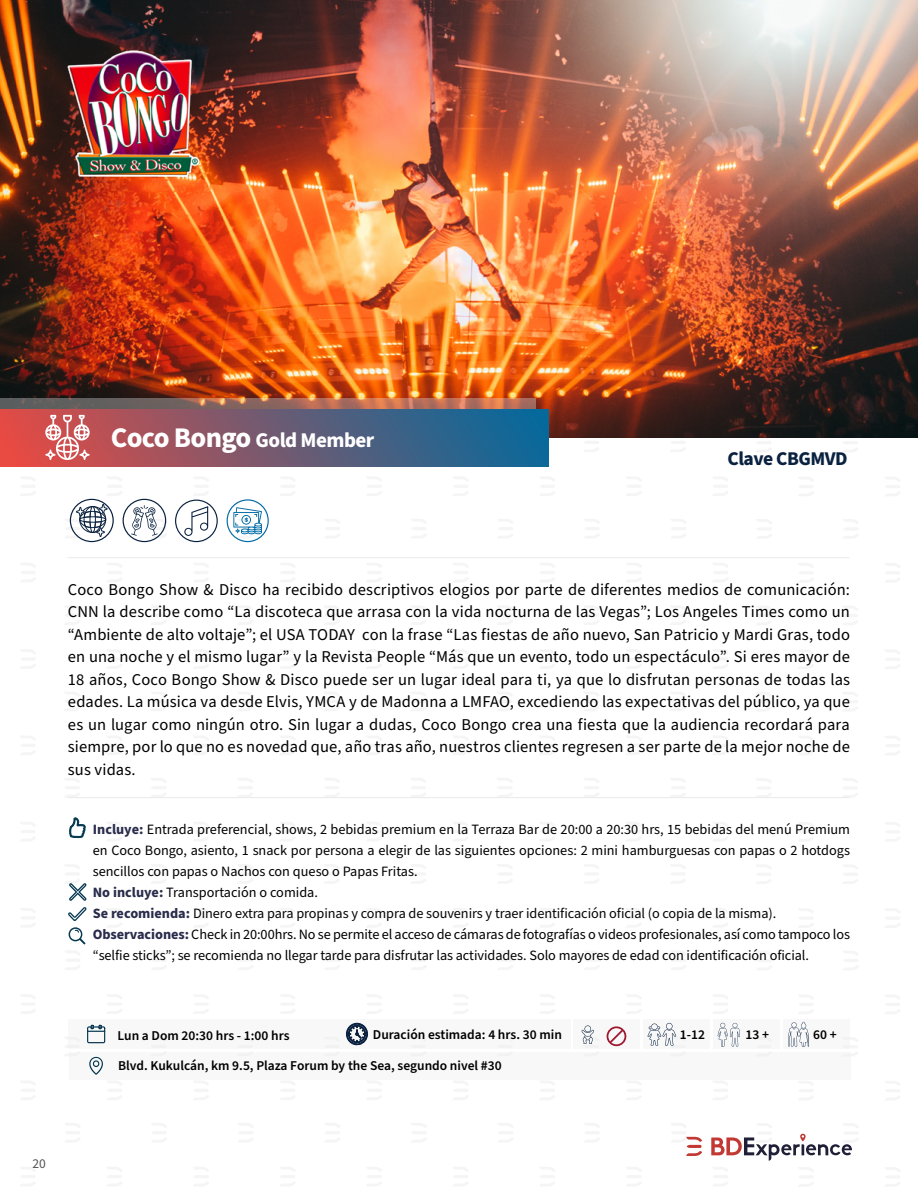
<style>
.page{position:relative;width:918px;height:1188px;background:#fff}
.page>*{position:absolute;margin:0;border:0;box-sizing:border-box;transform-origin:0 0}
.t1{font:700 21px "Source Sans Pro";letter-spacing:-.025em;color:#fff}
.t2{font:700 19.5px "Source Sans Pro";letter-spacing:-.025em;color:#0a2240}
.t3{font:16.5px/22.5px "Source Sans Pro";letter-spacing:.01em;color:#000;text-align:justify}
.t4{font:14.25px/21px "Source Sans Pro";letter-spacing:-.005em;color:#000}
.t5{font:600 13.5px "Source Sans Pro";color:#000}
.t6{font:13.5px "Source Sans Pro";color:#545353}
.s1{font-size:28.5px}
.s2{font-weight:700;color:#292c4b}
.s3{color:#050505}
</style>
<div class="page">
<svg style="left:583px;top:437px;width:17px;height:1px"></svg>
<svg style="left:670px;top:437px;width:16px;height:1px"></svg>
<svg style="left:756px;top:437px;width:16px;height:1px"></svg>
<svg style="left:842px;top:437px;width:16px;height:1px"></svg>
<svg style="left:324px;top:796px;width:12px;height:1px"></svg>
<svg style="left:238px;top:796px;width:12px;height:1px"></svg>
<svg style="left:151px;top:796px;width:12px;height:1px"></svg>
<svg style="left:411px;top:796px;width:12px;height:1px"></svg>
<svg style="left:584px;top:796px;width:12px;height:1px"></svg>
<svg style="left:757px;top:796px;width:12px;height:1px"></svg>
<svg style="left:711px;top:1133px;width:141px;height:28px"></svg>
<svg style="left:686px;top:1136px;width:16px;height:20px"></svg>
<img style="left:0;top:0;width:918px;height:437px">
<div style="left:69px;top:1052px;width:781px;height:28px;background:#f8f8f8"></div>
<hr style="left:67px;top:797px;width:782px;height:1px;background:#ececea">
<hr style="left:67px;top:557px;width:782px;height:1px;background:#ececea">
<svg style="left:175px;top:499px;width:43px;height:43px"></svg>
<svg style="left:227px;top:499px;width:42px;height:43px"></svg>
<svg style="left:69px;top:498px;width:98px;height:44px"></svg>
<div style="left:573px;top:1020px;width:67px;height:29px;background:#f8f8f8"></div>
<div style="left:643px;top:1020px;width:67px;height:29px;background:#f8f8f8"></div>
<div style="left:713px;top:1020px;width:67px;height:29px;background:#f8f8f8"></div>
<div style="left:783px;top:1020px;width:67px;height:29px;background:#f8f8f8"></div>
<div style="left:68px;top:1020px;width:502px;height:29px;background:#f8f8f8"></div>
<svg style="left:582px;top:1025px;width:12px;height:19px"></svg>
<svg style="left:788px;top:1022px;width:21px;height:25px"></svg>
<svg style="left:346px;top:1023px;width:22px;height:22px"></svg>
<svg style="left:718px;top:1023px;width:22px;height:24px"></svg>
<svg style="left:647px;top:1023px;width:30px;height:23px"></svg>
<svg style="left:607px;top:1026px;width:19px;height:20px"></svg>
<img style="left:61px;top:37px;width:144px;height:152px">
<svg style="left:87px;top:1025px;width:18px;height:18px"></svg>
<svg style="left:89px;top:1057px;width:14px;height:18px"></svg>
<svg style="left:69px;top:883px;width:18px;height:18px"></svg>
<svg style="left:68px;top:907px;width:18px;height:14px"></svg>
<svg style="left:69px;top:817px;width:17px;height:21px"></svg>
<svg style="left:68px;top:927px;width:17px;height:17px"></svg>
<svg style="left:0;top:398px;width:535px;height:11px;background:#996b5c"></svg>
<div style="left:0;top:409px;width:549px;height:58px;background:linear-gradient(to right,#e64a43,#016a9e)"></div>
<svg style="left:45px;top:415px;width:45px;height:45px"></svg>
<p class="t1" style="left:111px;top:425px;width:265px"><span class="s1">Coco Bongo</span> Gold Member</p>
<p class="t2" style="left:728px;top:445px;width:122px">Clave CBGMVD</p>
<p class="t3" style="left:68px;top:579px;width:784px">Coco Bongo Show &amp; Disco ha recibido descriptivos elogios por parte de diferentes medios de comunicación:<br>CNN la describe como “La discoteca que arrasa con la vida nocturna de las Vegas”; Los Angeles Times como un “Ambiente de alto voltaje”; el USA TODAY con la frase “Las fiestas de año nuevo, San Patricio y Mardi Gras, todo en una noche y el mismo lugar” y la Revista People “Más que un evento, todo un espectáculo”. Si eres mayor de 18 años, Coco Bongo Show &amp; Disco puede ser un lugar ideal para ti, ya que lo disfrutan personas de todas las edades. La música va desde Elvis, YMCA y de Madonna a LMFAO, excediendo las expectativas del público, ya que es un lugar como ningún otro. Sin lugar a dudas, Coco Bongo crea una fiesta que la audiencia recordará para siempre, por lo que no es novedad que, año tras año, nuestros clientes regresen a ser parte de la mejor noche de sus vidas.</p>
<p class="t4" style="left:93px;top:819px;width:759px"><span class="s2">Incluye:</span> Entrada preferencial, shows, 2 bebidas premium en la Terraza Bar de 20:00 a 20:30 hrs, 15 bebidas del menú Premium en Coco Bongo, asiento, 1 snack por persona a elegir de las siguientes opciones: 2 mini hamburguesas con papas o 2 hotdogs sencillos con papas o Nachos con queso o Papas Fritas.<br><span class="s2">No incluye:</span> Transportación o comida.<br><span class="s2">Se recomienda:</span> <span class="s3">Dinero extra para propinas y compra de souvenirs y traer identificación oficial (o copia de la misma).<br></span><span class="s2">Observaciones:</span> Check in 20:00hrs. No se permite el acceso de cámaras de fotografías o videos profesionales, así como tampoco los “selfie sticks”; se recomienda no llegar tarde para disfrutar las actividades. Solo mayores de edad con identificación oficial.</p>
<p class="t5" style="left:118px;top:1026px;width:174px">Lun a Dom 20:30 hrs - 1:00 hrs</p>
<p class="t5" style="left:373px;top:1026px;width:191px">Duración estimada: 4 hrs. 30 min</p>
<p class="t5" style="left:680px;top:1026px;width:27px">1-12</p>
<p class="t5" style="left:746px;top:1026px;width:25px">13 +</p>
<p class="t5" style="left:813px;top:1026px;width:25px">60 +</p>
<p class="t5" style="left:118px;top:1057px;width:385px">Blvd. Kukulcán, km 9.5, Plaza Forum by the Sea, segundo nivel #30</p>
<p class="t6" style="left:32px;top:1155px;width:15px">20</p>
</div>
